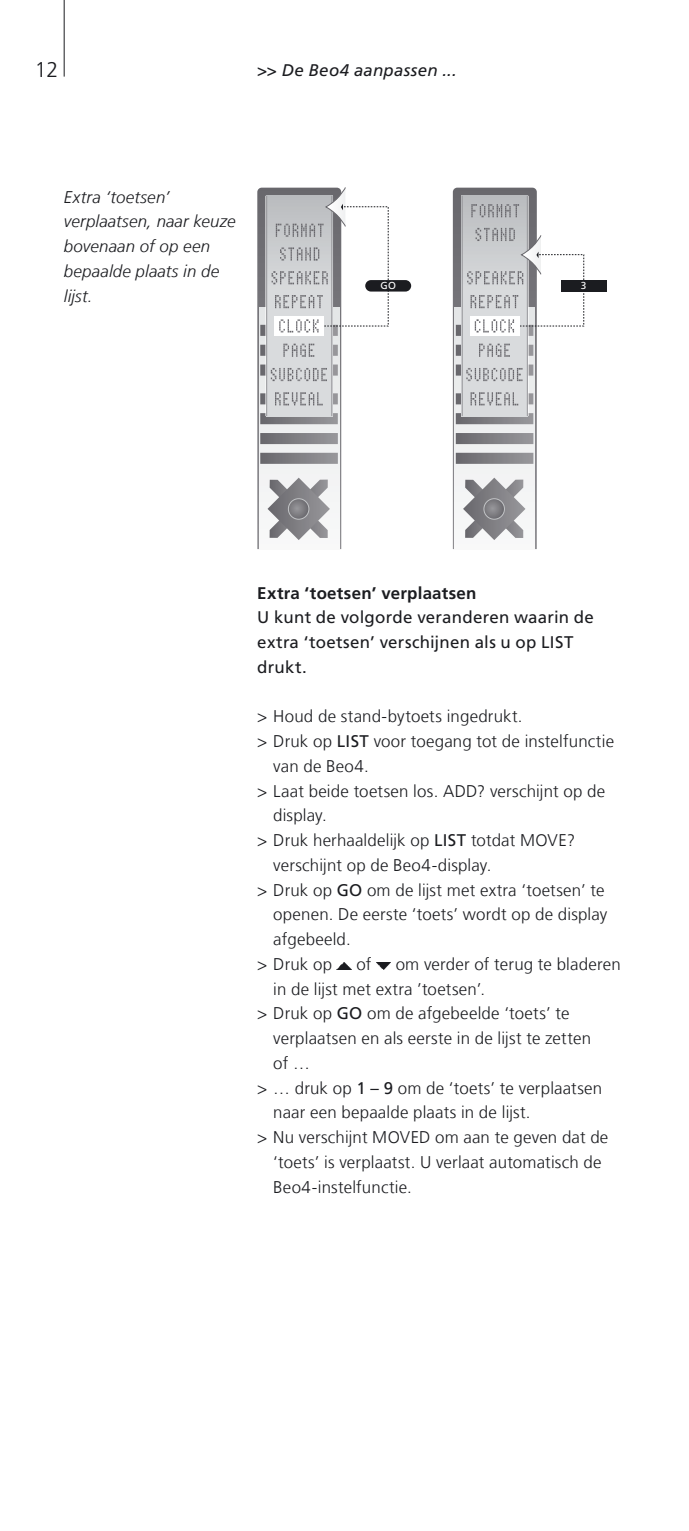
<style>
.page{position:relative;width:689px;height:1531px;background:#fff}
.page>*{position:absolute;margin:0;border:0;box-sizing:border-box;transform-origin:0 0}
.t1{font:300 21.38px "Frutiger";color:#1b1c20}
.t2{font:300 16.88px "Frutiger LT Com";letter-spacing:.01em;color:#1b1c20}
.t3{font:16.88px/24.8px "Frutiger LT Com";letter-spacing:.015em;color:#1b1c20}
.t4{font:italic 300 16.88px/24.8px "Frutiger LT Com";letter-spacing:.01em;color:#1b1c20}
.t5{font:700 16.88px "Frutiger LT Com";letter-spacing:.015em;color:#1b1c20}
.t6{font:italic 16.88px "Frutiger LT Com";letter-spacing:.02em;color:#1b1c20}
.t7{font:10.12px "Frutiger";color:#fff}
.s1{font-weight:400}
</style>
<div class="page">
<img style="left:337px;top:962px;width:15px;height:8px">
<img style="left:376px;top:962px;width:15px;height:8px">
<div style="left:365px;top:280px;width:46px;height:12px;background:#1b1c20;border-radius:6px"></div>
<svg style="left:257px;top:187px;width:132px;height:362px"></svg>
<div style="left:561px;top:280px;width:46px;height:12px;background:#1b1c20"></div>
<svg style="left:453px;top:188px;width:131px;height:361px"></svg>
<hr style="left:64px;top:0;width:1px;height:77px;background:#1b1c20">
<p class="t1" style="left:35px;top:57px;width:25px">12</p>
<p class="t6" style="left:257px;top:60px;width:201px">&gt;&gt; De Beo4 aanpassen ...</p>
<p class="t4" style="left:64px;top:184px;width:173px">Extra ‘toetsen’ verplaatsen, naar keuze bovenaan of op een bepaalde plaats in de lijst.</p>
<p class="t7" style="left:380px;top:280px;width:17px">GO</p>
<p class="t7" style="left:581px;top:280px;width:7px">3</p>
<p class="t5" style="left:257px;top:583px;width:221px">Extra ‘toetsen’ verplaatsen</p>
<p class="t3" style="left:257px;top:605px;width:338px">U kunt de volgorde veranderen waarin de extra ‘toetsen’ verschijnen als u op LIST drukt.</p>
<p class="t2" style="left:257px;top:707px;width:267px">&gt; Houd de stand-bytoets ingedrukt.</p>
<p class="t2" style="left:257px;top:731px;width:358px">&gt; Druk op <span class="s1">LIST</span> voor toegang tot de instelfunctie</p>
<p class="t2" style="left:273px;top:756px;width:97px">van de Beo4.</p>
<p class="t2" style="left:257px;top:781px;width:349px">&gt; Laat beide toetsen los. ADD? verschijnt op de</p>
<p class="t2" style="left:273px;top:806px;width:55px">display.</p>
<p class="t2" style="left:257px;top:830px;width:319px">&gt; Druk herhaaldelijk op <span class="s1">LIST</span> totdat MOVE?</p>
<p class="t2" style="left:273px;top:855px;width:220px">verschijnt op de Beo4-display.</p>
<p class="t2" style="left:257px;top:880px;width:349px">&gt; Druk op <span class="s1">GO</span> om de lijst met extra ‘toetsen’ te</p>
<p class="t2" style="left:273px;top:905px;width:336px">openen. De eerste ‘toets’ wordt op de display</p>
<p class="t2" style="left:273px;top:929px;width:79px">afgebeeld.</p>
<p class="t2" style="left:257px;top:954px;width:76px">&gt; Druk op</p>
<p class="t2" style="left:356px;top:954px;width:17px">of</p>
<p class="t2" style="left:396px;top:954px;width:226px">om verder of terug te bladeren</p>
<p class="t2" style="left:273px;top:979px;width:213px">in de lijst met extra ’toetsen’.</p>
<p class="t2" style="left:257px;top:1004px;width:314px">&gt; Druk op <span class="s1">GO</span> om de afgebeelde ‘toets’ te</p>
<p class="t2" style="left:273px;top:1028px;width:319px">verplaatsen en als eerste in de lijst te zetten</p>
<p class="t2" style="left:273px;top:1053px;width:38px">of …</p>
<p class="t2" style="left:257px;top:1078px;width:346px">&gt; … druk op <span class="s1">1 – 9</span> om de ‘toets’ te verplaatsen</p>
<p class="t2" style="left:273px;top:1103px;width:259px">naar een bepaalde plaats in de lijst.</p>
<p class="t2" style="left:257px;top:1127px;width:353px">&gt; Nu verschijnt MOVED om aan te geven dat de</p>
<p class="t2" style="left:273px;top:1152px;width:330px">‘toets’ is verplaatst. U verlaat automatisch de</p>
<p class="t2" style="left:273px;top:1177px;width:140px">Beo4-instelfunctie.</p>
</div>
